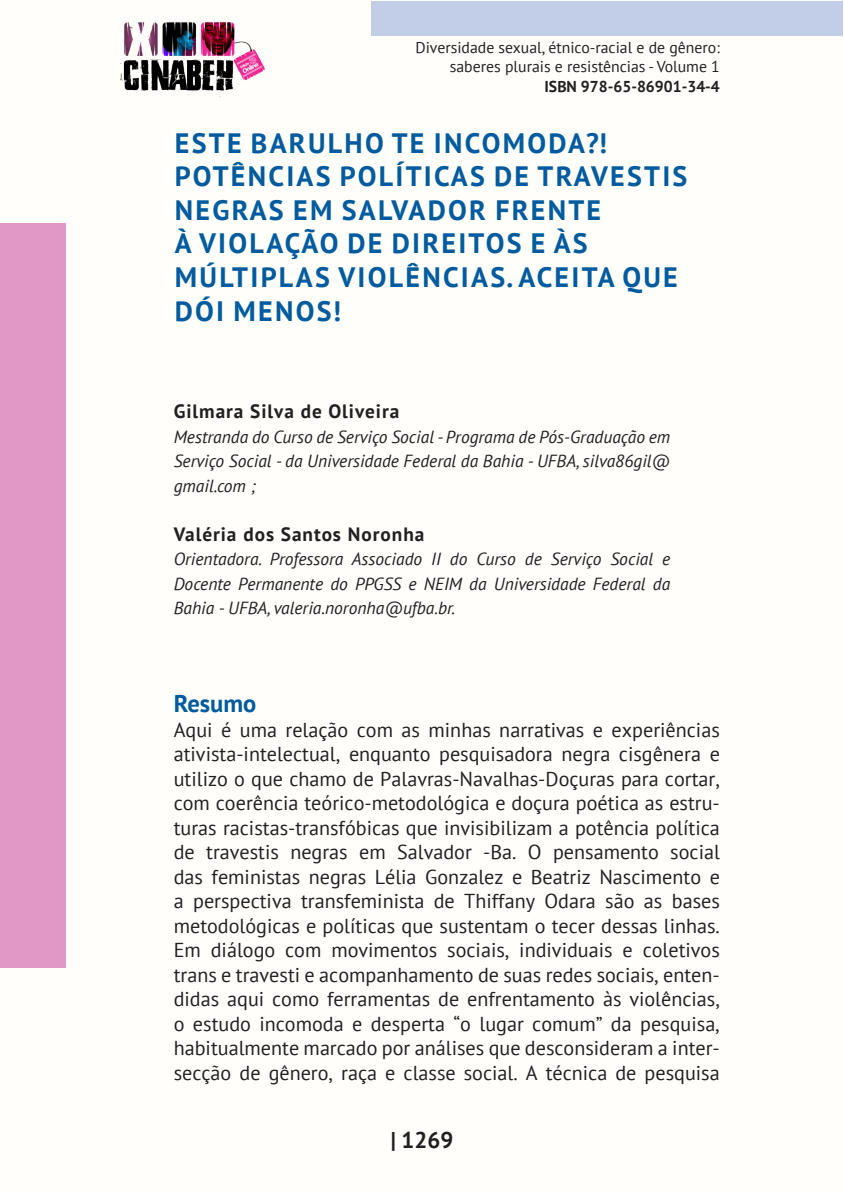
<style>
.page{position:relative;width:844px;height:1191px;background:#fff}
.page>*{position:absolute;margin:0;border:0;box-sizing:border-box;transform-origin:0 0}
._0_TÍTULO{font:700 28px/33.6px "PT Sans";letter-spacing:.08em;color:#015b9e}
._3_RESUMO{font:700 24.5px "PT Sans";color:#015b9e}
.t1{font:700 22.75px "PT Sans";color:#231f20}
._4_CORPO_RESUMO{font:20.12px/24.5px "PT Sans";color:#231f20;text-align:justify}
._1_AUTOR{font:700 19.25px "PT Sans";letter-spacing:.05em;color:#231f20}
._2_TITULAÇÃO{font:italic 17.5px/24.5px "PT Sans";color:#231f20;text-align:justify}
.t2{font:15.75px/18.9px "PT Sans";color:#231f20;text-align:right}
.t3{font:700 15.75px "PT Sans";color:#231f20}
</style>
<div class="page">
<div style="left:0;top:0;width:843px;height:1191px;background:#fffefa"></div>
<div style="left:371px;top:1px;width:471px;height:35px;background:#c2cde7"></div>
<div style="left:0;top:223px;width:65px;height:744px;background:#e198c7"></div>
<img style="left:120px;top:22px;width:144px;height:75px">
<p class="t2" style="left:415px;top:38px;width:306px">Diversidade sexual, étnico-racial e de gênero: saberes plurais e resistências - Volume 1</p>
<p class="t3" style="left:544px;top:76px;width:177px">ISBN 978-65-86901-34-4</p>
<p class="_0_TÍTULO" style="left:175px;top:125px;width:514px">ESTE BARULHO TE INCOMODA?!<br>POTÊNCIAS POLÍTICAS DE TRAVESTIS<br>NEGRAS EM SALVADOR FRENTE<br>À VIOLAÇÃO DE DIREITOS E ÀS<br>MÚLTIPLAS VIOLÊNCIAS. ACEITA QUE<br>DÓI MENOS!</p>
<p class="_1_AUTOR" style="left:174px;top:399px;width:227px">Gilmara Silva de Oliveira</p>
<p class="_2_TITULAÇÃO" style="left:174px;top:424px;width:498px">Mestranda do Curso de Serviço Social - Programa de Pós-Graduação em Serviço Social - da Universidade Federal da Bahia - UFBA, silva86gil@ gmail.com ;</p>
<p class="_1_AUTOR" style="left:174px;top:521px;width:252px">Valéria dos Santos Noronha</p>
<p class="_2_TITULAÇÃO" style="left:174px;top:546px;width:498px">Orientadora. Professora Associado II do Curso de Serviço Social e Docente Permanente do PPGSS e NEIM da Universidade Federal da Bahia - UFBA, valeria.noronha@ufba.br.</p>
<p class="_3_RESUMO" style="left:174px;top:687px;width:84px">Resumo</p>
<p class="_4_CORPO_RESUMO" style="left:174px;top:717px;width:547px">Aqui é uma relação com as minhas narrativas e experiências ativista-intelectual, enquanto pesquisadora negra cisgênera e utilizo o que chamo de Palavras-Navalhas-Doçuras para cortar, com coerência teórico-metodológica e doçura poética as estru&shy;turas racistas-transfóbicas que invisibilizam a potência política de travestis negras em Salvador -Ba. O pensamento social das feministas negras Lélia Gonzalez e Beatriz Nascimento e a perspectiva transfeminista de Thiffany Odara são as bases metodológicas e políticas que sustentam o tecer dessas linhas.<br>Em diálogo com movimentos sociais, individuais e coletivos trans e travesti e acompanhamento de suas redes sociais, enten&shy;didas aqui como ferramentas de enfrentamento às violências, o estudo incomoda e desperta “o lugar comum” da pesquisa, habitualmente marcado por análises que desconsideram a inter&shy;secção de gênero, raça e classe social. A técnica de pesquisa</p>
<p class="t1" style="left:390px;top:1125px;width:64px">| 1269</p>
</div>
